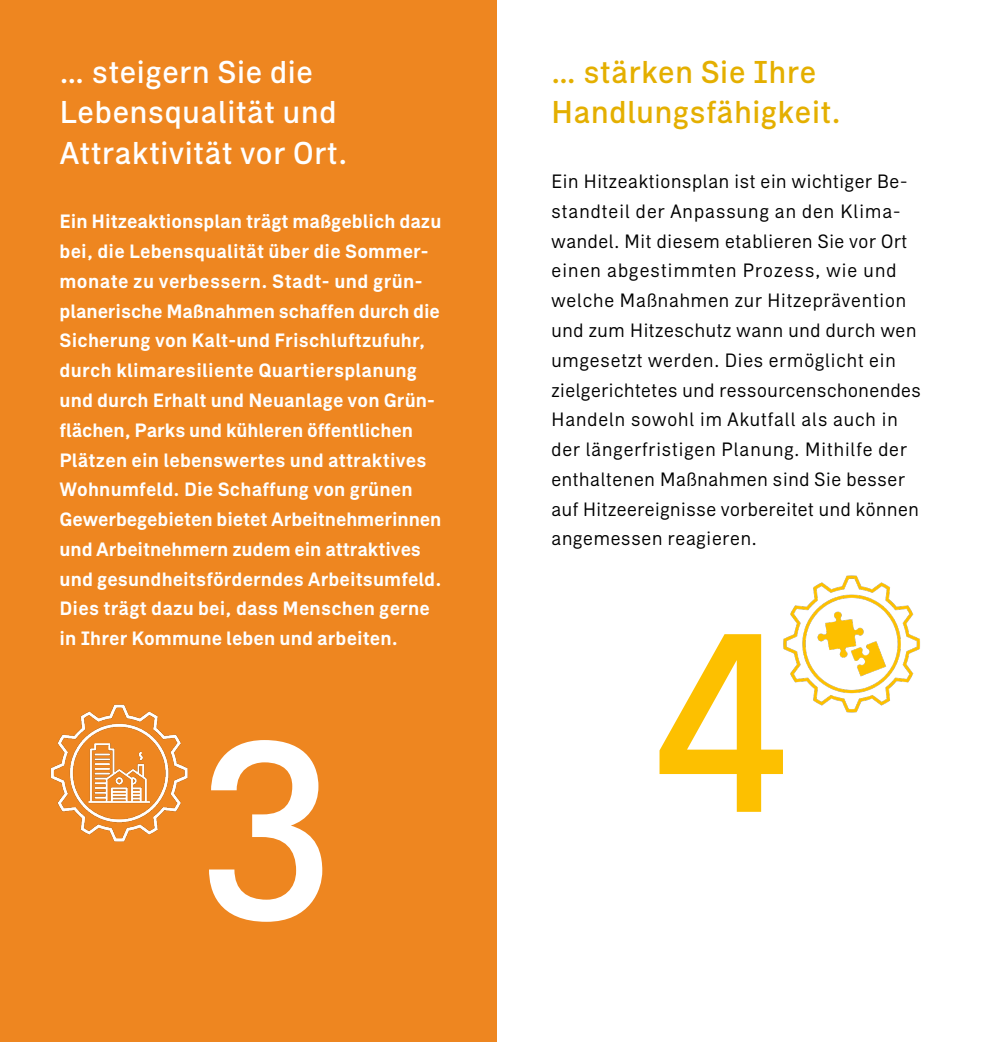
<style>
.page{position:relative;width:993px;height:1042px;background:#fff}
.page>*{position:absolute;margin:0;border:0;box-sizing:border-box;transform-origin:0 0}
.t1{font:500 253.75px "Zimmer";color:#fdc000}
.t2{font:500 253.75px "Zimmer";color:#fff}
.t3{font:500 31.5px/40.2px "Zimmer";letter-spacing:.005em;color:#fff}
.t4{font:500 31.5px/40.2px "Zimmer";letter-spacing:.005em;color:#e4af00}
.t5{font:700 19.25px/29.8px "Zimmer";letter-spacing:.005em;color:#fff}
.t6{font:19.25px/29.8px "Zimmer";color:#000}
</style>
<div class="page">
<div style="left:0;top:0;width:496px;height:1042px;background:#ee8620"></div>
<img style="left:783px;top:575px;width:137px;height:138px">
<img style="left:50px;top:704px;width:138px;height:138px">
<p class="t3" style="left:60px;top:52px;width:289px">… steigern Sie die<br>Lebensqualität und<br>Attraktivität vor Ort.</p>
<p class="t5" style="left:60px;top:207px;width:383px">Ein Hitzeaktionsplan trägt maßgeblich dazu bei, die Lebensqualität über die Sommer&shy;monate zu verbessern. Stadt- und grün&shy;planerische Maßnahmen schaffen durch die Sicherung von Kalt-und Frischluftzufuhr, durch klimaresiliente Quartiersplanung und durch Erhalt und Neuanlage von Grün&shy;flächen, Parks und kühleren öffentlichen Plätzen ein lebenswertes und attraktives Wohnumfeld. Die Schaffung von grünen</p>
<p class="t5" style="left:60px;top:504px;width:383px">Gewerbegebieten bietet Arbeitnehmerinnen und Arbeitnehmern zudem ein attraktives und gesundheitsförderndes Arbeitsumfeld.<br>Dies trägt dazu bei, dass Menschen gerne in Ihrer Kommune leben und arbeiten.</p>
<p class="t2" style="left:198px;top:677px;width:141px">3</p>
<p class="t4" style="left:551px;top:52px;width:291px">… stärken Sie Ihre<br>Handlungsfähigkeit.</p>
<p class="t6" style="left:551px;top:166px;width:371px">Ein Hitzeaktionsplan ist ein wichtiger Be&shy;standteil der Anpassung an den Klima&shy;wandel. Mit diesem etablieren Sie vor Ort einen abgestimmten Prozess, wie und welche Maßnahmen zur Hitzeprävention und zum Hitzeschutz wann und durch wen umgesetzt werden. Dies ermöglicht ein zielgerichtetes und ressourcenschonendes Handeln sowohl im Akutfall als auch in der längerfristigen Planung. Mithilfe der enthaltenen Maßnahmen sind Sie besser auf Hitzeereignisse vorbereitet und können angemessen reagieren.</p>
<p class="t1" style="left:650px;top:569px;width:141px">4</p>
</div>
